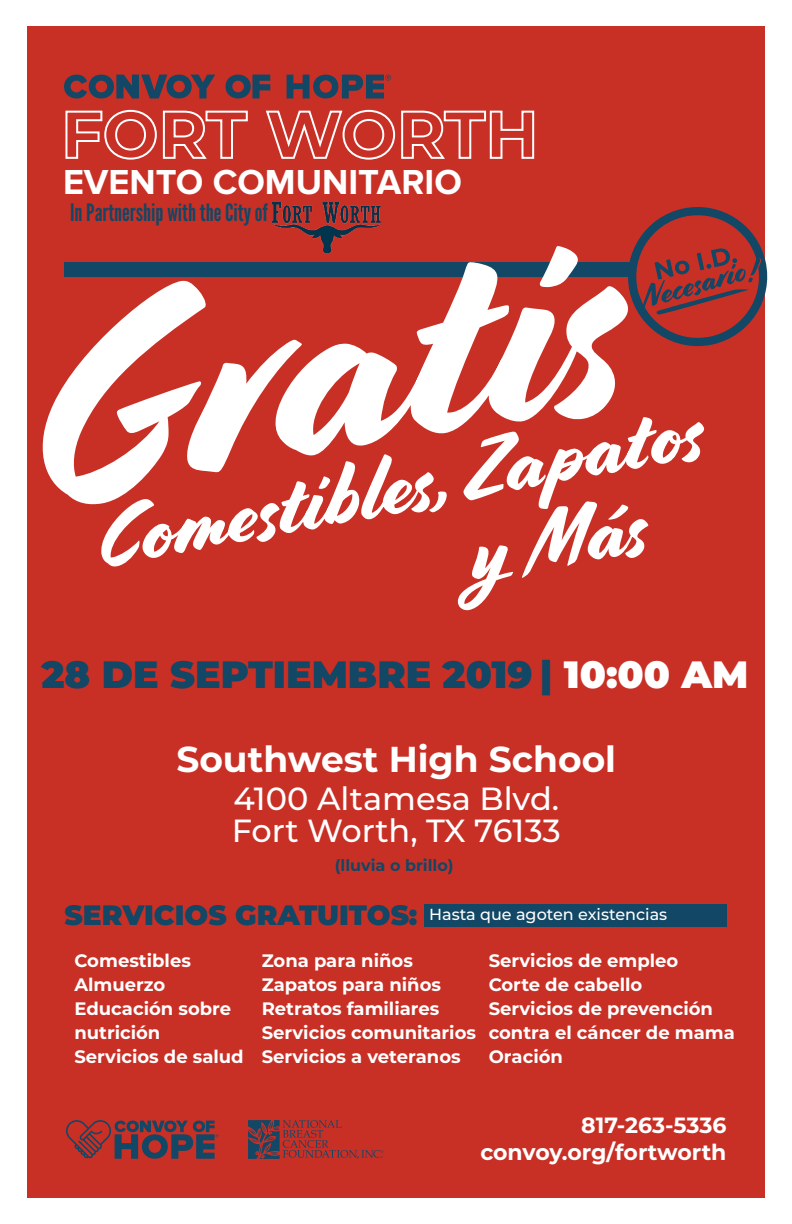
<style>
.page{position:relative;width:792px;height:1224px;background:#fff}
.page>*{position:absolute;margin:0;border:0;box-sizing:border-box;transform-origin:0 0}
.t1{font:900 38px "Montserrat";color:#124765}
.t2{font:700 36px "Montserrat";color:#fff}
.t3{font:700 36px "Proxima Nova";color:#fff}
.t4{font:500 32px "Montserrat";color:#fff}
.t5{font:900 28px "Montserrat";color:#124765}
.t6{font:24px "League Gothic";color:#124765}
.t7{font:700 22px "Montserrat";color:#fff}
.t8{font:700 18px "Montserrat";color:#fff}
.t9{font:500 16px "Montserrat";color:#fff}
.t10{font:700 16px "Montserrat";color:#124765}
.s1{color:#fff}
</style>
<div class="page">
<div style="left:0;top:0;width:792px;height:1217px;background:#c83026"></div>
<img style="left:273px;top:202px;width:109px;height:44px">
<div style="left:424px;top:904px;width:302px;height:23px;background:#124765"></div>
<svg style="left:66px;top:1120px;width:153px;height:39px"></svg>
<svg style="left:248px;top:1120px;width:136px;height:39px"></svg>
<svg style="left:64px;top:75px;width:151px;height:23px"></svg>
<svg style="left:226px;top:75px;width:44px;height:23px"></svg>
<svg style="left:287px;top:75px;width:104px;height:23px"></svg>
<svg style="left:65px;top:109px;width:183px;height:51px"></svg>
<svg style="left:266px;top:109px;width:269px;height:51px"></svg>
<div style="left:0;top:0;width:26px;height:1224px;background:#fff"></div>
<div style="left:766px;top:0;width:26px;height:1224px;background:#fff"></div>
<div style="left:0;top:0;width:792px;height:26px;background:#fff"></div>
<div style="left:0;top:1198px;width:792px;height:26px;background:#fff"></div>
<svg style="left:42px;top:246px;width:579px;height:259px"></svg>
<svg style="left:99px;top:417px;width:605px;height:150px"></svg>
<svg style="left:522px;top:501px;width:127px;height:77px"></svg>
<svg style="left:621px;top:200px;width:147px;height:153px"></svg>
<svg style="left:457px;top:545px;width:56px;height:66px"></svg>
<p class="t3" style="left:63px;top:162px;width:401px">EVENTO COMUNITARIO</p>
<p class="t6" style="left:70px;top:199px;width:199px">In Partnership with the City of</p>
<p class="t1" style="left:42px;top:646px;width:708px">28 DE SEPTIEMBRE 2019 | <span class="s1">10:00 AM</span></p>
<p class="t2" style="left:176px;top:734px;width:441px">Southwest High School</p>
<p class="t4" style="left:233px;top:777px;width:327px">4100 Altamesa Blvd.</p>
<p class="t4" style="left:232px;top:809px;width:331px">Fort Worth, TX 76133</p>
<p class="t10" style="left:335px;top:854px;width:120px">(lluvia o brillo)</p>
<p class="t9" style="left:429px;top:904px;width:240px">Hasta que agoten existencias</p>
<p class="t5" style="left:65px;top:894px;width:354px">SERVICIOS GRATUITOS:</p>
<p class="t8" style="left:74px;top:948px;width:118px">Comestibles</p>
<p class="t8" style="left:74px;top:972px;width:93px">Almuerzo</p>
<p class="t8" style="left:74px;top:996px;width:158px">Educación sobre</p>
<p class="t8" style="left:74px;top:1020px;width:88px">nutrición</p>
<p class="t8" style="left:74px;top:1044px;width:171px">Servicios de salud</p>
<p class="t8" style="left:262px;top:947px;width:153px">Zona para niños</p>
<p class="t8" style="left:262px;top:971px;width:181px">Zapatos para niños</p>
<p class="t8" style="left:262px;top:995px;width:179px">Retratos familiares</p>
<p class="t8" style="left:262px;top:1019px;width:216px">Servicios comunitarios</p>
<p class="t8" style="left:262px;top:1043px;width:201px">Servicios a veteranos</p>
<p class="t8" style="left:489px;top:948px;width:191px">Servicios de empleo</p>
<p class="t8" style="left:489px;top:972px;width:155px">Corte de cabello</p>
<p class="t8" style="left:489px;top:996px;width:226px">Servicios de prevención</p>
<p class="t8" style="left:489px;top:1020px;width:248px">contra el cáncer de mama</p>
<p class="t8" style="left:489px;top:1044px;width:76px">Oración</p>
<p class="t7" style="left:581px;top:1110px;width:147px">817-263-5336</p>
<p class="t7" style="left:480px;top:1136px;width:248px">convoy.org/fortworth</p>
</div>
